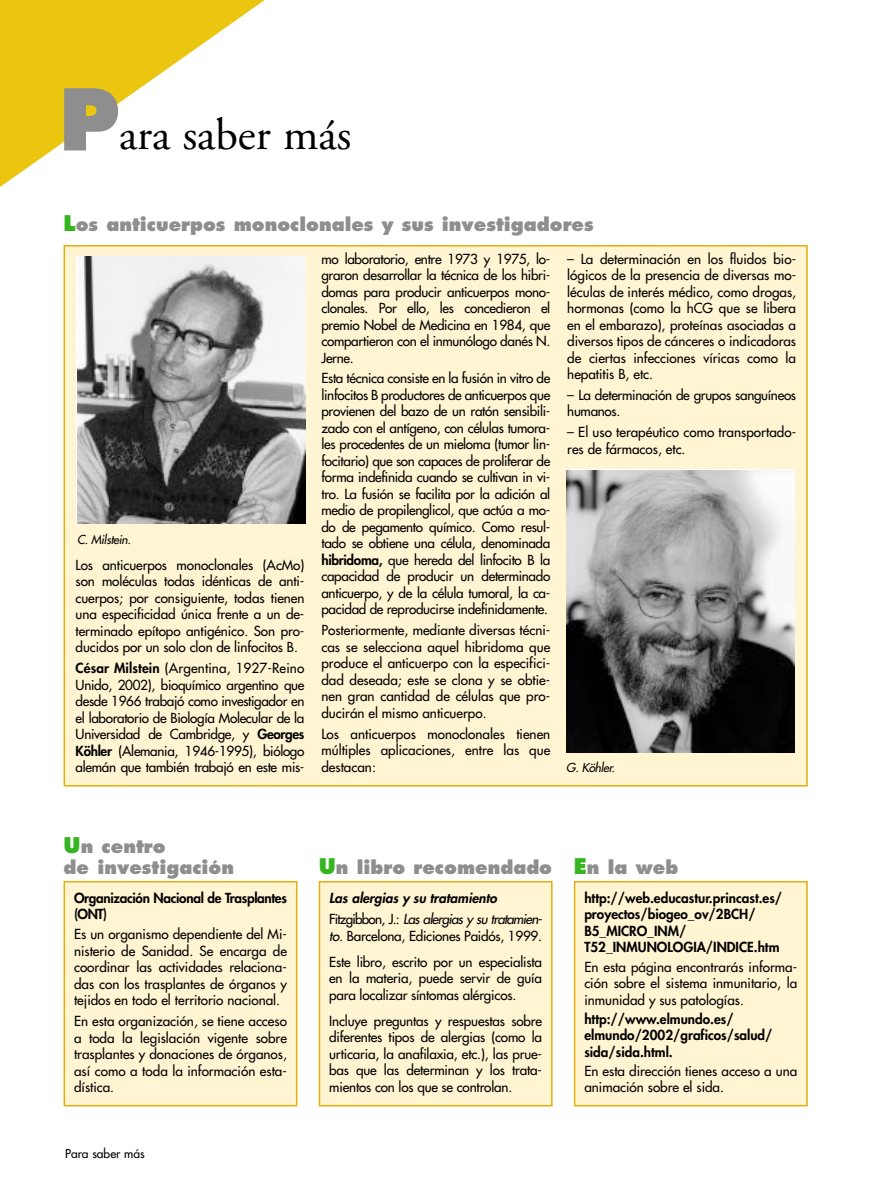
<style>
.page{position:relative;width:893px;height:1191px;background:#fff}
.page>*{position:absolute;margin:0;border:0;box-sizing:border-box;transform-origin:0 0}
.t1{font:45px "Adobe Garamond";color:#000}
.t2{font:800 18px/21px "Futura";color:#8e8e8e}
.t3{font:13.5px/16.5px "Futura";letter-spacing:-.005em;color:#000;text-align:justify}
.t4{font:800 13.5px/16.5px "Futura";color:#000}
.t5{font:italic 800 13.5px/21.1px "Futura";color:#000}
.t6{font:13.5px/16.5px "Futura";letter-spacing:-.025em;color:#000}
.t7{font:800 13.5px/16.5px "Futura";letter-spacing:-.025em;color:#000}
.t8{font:italic 12px "Futura";letter-spacing:-.025em;color:#000}
.t9{font:12px "Futura";color:#000}
.s1{font-family:"Futura";font-weight:800;font-size:82.5px;color:#8e8e8e}
.s2{font-size:21px;color:#35b51f}
.s3{font-weight:800}
.s4{font-weight:400;font-style:normal}
.s5{font-weight:400}
.s6{font-style:italic}
</style>
<div class="page">
<div style="left:64px;top:246px;width:743px;height:540px;background:#fff5d3"></div>
<svg style="left:0;top:0;width:265px;height:187px"></svg>
<img style="left:77px;top:257px;width:228px;height:266px">
<img style="left:567px;top:470px;width:227px;height:282px">
<div style="left:64px;top:881px;width:233px;height:224px;background:#fff5d3"></div>
<div style="left:64px;top:881px;width:233px;height:225px;border:2px solid #e3ae0e"></div>
<div style="left:319px;top:881px;width:233px;height:224px;background:#fff5d3"></div>
<div style="left:319px;top:881px;width:234px;height:225px;border:2px solid #e3ae0e"></div>
<div style="left:575px;top:881px;width:232px;height:224px;background:#fff5d3"></div>
<div style="left:574px;top:881px;width:234px;height:225px;border:2px solid #e3ae0e"></div>
<h1 class="t1" style="left:59px;top:117px;width:294px"><span class="s1">P</span>ara saber más</h1>
<h2 class="t2" style="left:64px;top:215px;width:532px"><span class="s2">L</span>os anticuerpos monoclonales y sus investigadores</h2>
<p class="t8" style="left:77px;top:533px;width:55px">C. Milstein.</p>
<p class="t3" style="left:76px;top:557px;width:230px">Los anticuerpos monoclonales (AcMo) son moléculas todas idénticas de anti&shy;cuerpos; por consiguiente, todas tienen una especificidad única frente a un de&shy;terminado epítopo antigénico. Son pro&shy;ducidos por un solo clon de linfocitos B.</p>
<p class="t3" style="left:76px;top:660px;width:230px"><span class="s3">César Milstein</span> (Argentina, 1927-Reino Unido, 2002), bioquímico argentino que desde 1966 trabajó como investigador en el laboratorio de Biología Molecular de la Universidad de Cambridge, y <span class="s3">Georges Köhler</span> (Alemania, 1946-1995), biólogo alemán que también trabajó en este mis-</p>
<p class="t3" style="left:321px;top:251px;width:230px">mo laboratorio, entre 1973 y 1975, lo&shy;graron desarrollar la técnica de los hibri&shy;domas para producir anticuerpos mono&shy;clonales. Por ello, les concedieron el premio Nobel de Medicina en 1984, que compartieron con el inmunólogo danés N.<br>Jerne.</p>
<p class="t3" style="left:321px;top:371px;width:230px">Esta técnica consiste en la fusión in vitro de linfocitos B productores de anticuerpos que provienen del bazo de un ratón sensibili&shy;zado con el antígeno, con células tumora&shy;les procedentes de un mieloma (tumor lin&shy;focitario) que son capaces de proliferar de forma indefinida cuando se cultivan in vi&shy;tro. La fusión se facilita por la adición al medio de propilenglicol, que actúa a mo&shy;do de pegamento químico. Como resul&shy;tado se obtiene una célula, denominada <span class="s3">hibridoma,</span> que hereda del linfocito B la capacidad de producir un determinado anticuerpo, y de la célula tumoral, la ca&shy;pacidad de reproducirse indefinidamente.</p>
<p class="t3" style="left:321px;top:623px;width:230px">Posteriormente, mediante diversas técni&shy;cas se selecciona aquel hibridoma que produce el anticuerpo con la especifici&shy;dad deseada; este se clona y se obtie&shy;nen gran cantidad de células que pro&shy;ducirán el mismo anticuerpo.</p>
<p class="t3" style="left:321px;top:726px;width:230px">Los anticuerpos monoclonales tienen múltiples aplicaciones, entre las que destacan:</p>
<p class="t3" style="left:567px;top:251px;width:230px">– La determinación en los fluidos bio&shy;lógicos de la presencia de diversas mo&shy;léculas de interés médico, como drogas, hormonas (como la hCG que se libera en el embarazo), proteínas asociadas a diversos tipos de cánceres o indicadoras de ciertas infecciones víricas como la hepatitis B, etc.</p>
<p class="t6" style="left:567px;top:387px;width:230px">– La determinación de grupos sanguíneos humanos.</p>
<p class="t3" style="left:567px;top:425px;width:230px">– El uso terapéutico como transportado&shy;res de fármacos, etc.</p>
<p class="t8" style="left:566px;top:761px;width:50px">G. Köhler.</p>
<h2 class="t2" style="left:64px;top:837px;width:172px"><span class="s2">U</span>n centro<br>de investigación</h2>
<p class="t7" style="left:74px;top:890px;width:214px">Organización Nacional de Trasplantes (ONT)</p>
<p class="t3" style="left:74px;top:927px;width:214px">Es un organismo dependiente del Mi&shy;nisterio de Sanidad. Se encarga de coordinar las actividades relaciona&shy;das con los trasplantes de órganos y tejidos en todo el territorio nacional.</p>
<p class="t3" style="left:74px;top:1013px;width:214px">En esta organización, se tiene acceso a toda la legislación vigente sobre trasplantes y donaciones de órganos, así como a toda la información esta&shy;dística.</p>
<p class="t9" style="left:65px;top:1147px;width:81px">Para saber más</p>
<h2 class="t2" style="left:319px;top:858px;width:235px"><span class="s2">U</span>n libro recomendado</h2>
<p class="t5" style="left:329px;top:888px;width:214px">Las alergias y su tratamiento<br><span class="s4">Fitzgibbon, J.:</span> <span class="s5">Las alergias y su tratamien-</span></p>
<p class="t3" style="left:329px;top:924px;width:214px;line-height:25.8px"><span class="s6">to.</span> Barcelona, Ediciones Paidós, 1999.<br>Este libro, escrito por un especialista</p>
<p class="t3" style="left:329px;top:971px;width:214px">en la materia, puede servir de guía para localizar síntomas alérgicos.</p>
<p class="t3" style="left:329px;top:1013px;width:214px">Incluye preguntas y respuestas sobre diferentes tipos de alergias (como la urticaria, la anafilaxia, etc.), las prue&shy;bas que las determinan y los trata&shy;mientos con los que se controlan.</p>
<h2 class="t2" style="left:574px;top:858px;width:106px"><span class="s2">E</span>n la web</h2>
<p class="t4" style="left:584px;top:890px;width:199px">http://web.educastur.princast.es/ proyectos/biogeo_ov/2BCH/<br>B5_MICRO_INM/<br>T52_INMUNOLOGIA/INDICE.htm</p>
<p class="t3" style="left:584px;top:959px;width:214px">En esta página encontrarás informa&shy;ción sobre el sistema inmunitario, la inmunidad y sus patologías.</p>
<p class="t4" style="left:584px;top:1011px;width:190px">http://www.elmundo.es/ elmundo/2002/graficos/salud/ sida/sida.html.</p>
<p class="t3" style="left:584px;top:1063px;width:214px">En esta dirección tienes acceso a una animación sobre el sida.</p>
</div>
